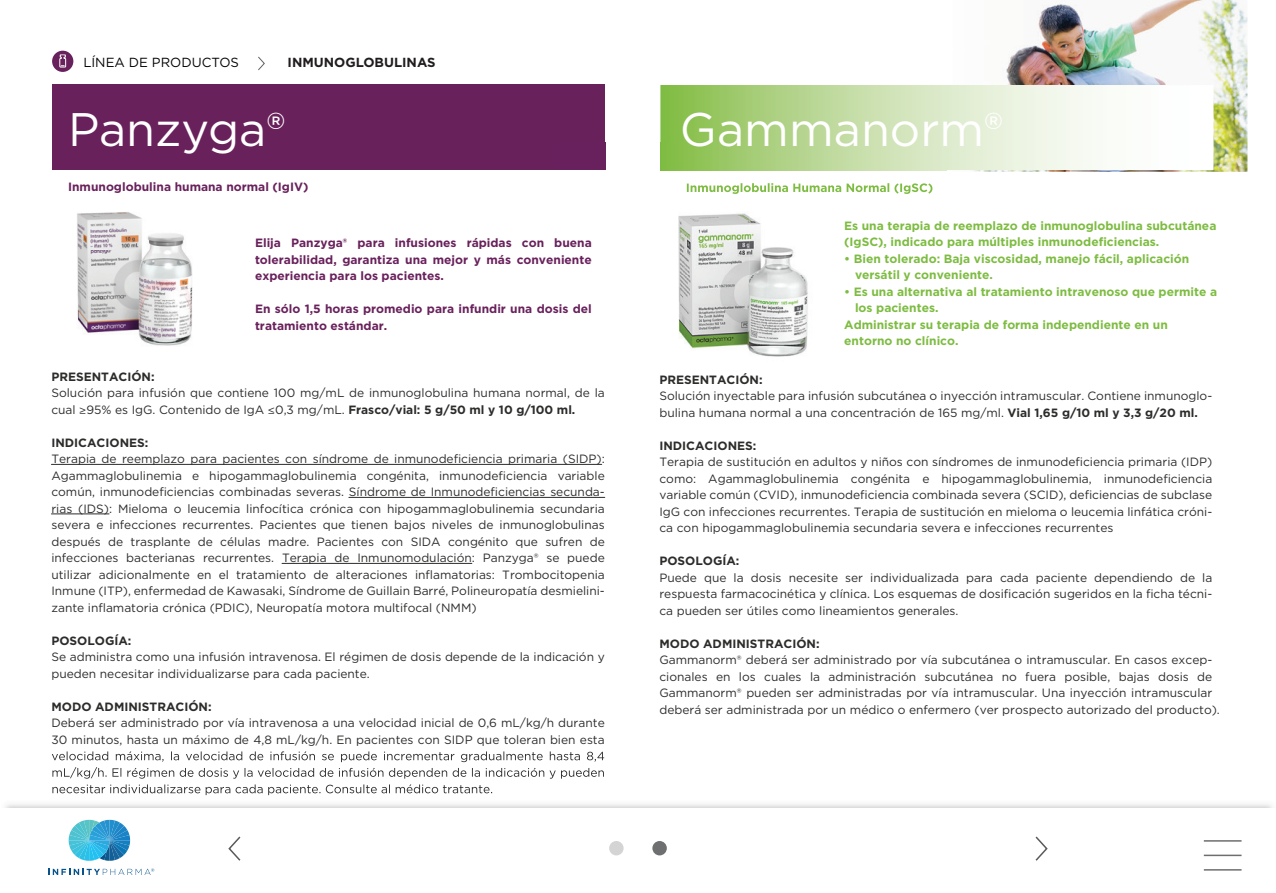
<style>
.page{position:relative;width:1276px;height:893px;background:#fff}
.page>*{position:absolute;margin:0;border:0;box-sizing:border-box;transform-origin:0 0}
.t1{font:46.95px "Gotham";color:#fff}
.t2{font:13.2px "Gotham";color:#040503}
.t3{font:700 13.2px "Gotham";color:#211d1e}
.t4{font:12px/16.5px "Gotham";color:#2c2c2b}
.t5{font:700 12px/16.5px "Gotham";color:#7dbc41}
.t6{font:700 12px/16.5px "Gotham";color:#69215c;text-align:justify}
.t7{font:700 12px "Gotham";color:#2c2c2b}
.s1{font-family:"Myriad Pro"}
.s2{font-weight:700}
</style>
<div class="page">
<img style="left:52px;top:0;width:1195px;height:172px">
<div style="left:52px;top:85px;width:553px;height:85px;background:#69215c"></div>
<img style="left:77px;top:212px;width:116px;height:134px">
<img style="left:552px;top:142px;width:395px;height:215px">
<img style="left:552px;top:142px;width:53px;height:28px">
<img style="left:687px;top:183px;width:245px;height:11px">
<img style="left:660px;top:85px;width:553px;height:85px">
<img style="left:660px;top:142px;width:287px;height:28px">
<svg style="left:257px;top:56px;width:8px;height:15px"></svg>
<div style="left:52px;top:51px;width:21px;height:21px;background:#69215c;border-radius:50%"></div>
<svg style="left:59px;top:54px;width:7px;height:14px"></svg>
<hr style="left:51px;top:464px;width:551px;height:1px;background:#2c2c2b">
<hr style="left:349px;top:497px;width:251px;height:1px;background:#2c2c2b">
<hr style="left:51px;top:514px;width:58px;height:1px;background:#2c2c2b">
<hr style="left:282px;top:563px;width:190px;height:1px;background:#2c2c2b">
<img style="left:52px;top:751px;width:553px;height:11px">
<img style="left:52px;top:767px;width:552px;height:12px">
<img style="left:52px;top:784px;width:440px;height:11px">
<hr style="left:1203px;top:840px;width:38px;height:2px;background:#6d6e70">
<hr style="left:1203px;top:855px;width:38px;height:1px;background:#6d6e70">
<hr style="left:1203px;top:869px;width:38px;height:2px;background:#6d6e70">
<svg style="left:1035px;top:836px;width:13px;height:25px"></svg>
<svg style="left:228px;top:836px;width:13px;height:25px"></svg>
<div style="left:609px;top:841px;width:14px;height:14px;background:#d3d4d3;border-radius:50%"></div>
<div style="left:652px;top:841px;width:15px;height:14px;background:#6d6f70;border-radius:50%"></div>
<svg style="left:69px;top:820px;width:61px;height:41px;background:#56b3d7"></svg>
<svg style="left:48px;top:868px;width:106px;height:7px"></svg>
<p class="t2" style="left:83px;top:54px;width:157px">LÍNEA DE PRODUCTOS</p>
<p class="t3" style="left:288px;top:54px;width:150px">INMUNOGLOBULINAS</p>
<h1 class="t1" style="left:68px;top:99px;width:219px">Panzyga®</h1>
<p class="t6" style="left:68px;top:179px;width:242px">Inmunoglobulina humana normal (IgIV)</p>
<p class="t6" style="left:255px;top:235px;width:338px">Elija Panzyga® para infusiones rápidas con buena tolerabilidad, garantiza una mejor y más conveniente experiencia para los pacientes.</p>
<p class="t6" style="left:255px;top:301px;width:338px">En sólo 1,5 horas promedio para infundir una dosis del tratamiento estándar.</p>
<p class="t7" style="left:51px;top:368px;width:105px">PRESENTACIÓN:</p>
<p class="t4" style="left:51px;top:384px;width:555px">Solución para infusión que contiene 100 mg/mL de inmunoglobulina humana normal, de la cual <span class="s1">≥</span>95% es IgG. Contenido de IgA <span class="s1">≤</span>0,3 mg/mL. <span class="s2">Frasco/vial: 5 g/50 ml y 10 g/100 ml.</span></p>
<p class="t7" style="left:51px;top:434px;width:98px">INDICACIONES:</p>
<p class="t4" style="left:51px;top:450px;width:555px;text-align:justify">Terapia de reemplazo para pacientes con síndrome de inmunodeficiencia primaria (SIDP):<br>Agammaglobulinemia e hipogammaglobulinemia congénita, inmunodeficiencia variable común, inmunodeficiencias combinadas severas. Síndrome de Inmunodeficiencias secunda&shy;rias (IDS): Mieloma o leucemia linfocítica crónica con hipogammaglobulinemia secundaria severa e infecciones recurrentes. Pacientes que tienen bajos niveles de inmunoglobulinas después de trasplante de células madre. Pacientes con SIDA congénito que sufren de infecciones bacterianas recurrentes. Terapia de Inmunomodulación: Panzyga® se puede utilizar adicionalmente en el tratamiento de alteraciones inflamatorias: Trombocitopenia Inmune (ITP), enfermedad de Kawasaki, Síndrome de Guillain Barré, Polineuropatía desmielini&shy;zante inflamatoria crónica (PDIC), Neuropatía motora multifocal (NMM)</p>
<p class="t7" style="left:51px;top:632px;width:82px">POSOLOGÍA:</p>
<p class="t4" style="left:51px;top:648px;width:555px">Se administra como una infusión intravenosa. El régimen de dosis depende de la indicación y pueden necesitar individualizarse para cada paciente.</p>
<p class="t7" style="left:51px;top:698px;width:162px">MODO ADMINISTRACIÓN:</p>
<p class="t4" style="left:51px;top:714px;width:555px">Deberá ser administrado por vía intravenosa a una velocidad inicial de 0,6 mL/kg/h durante<br>30 minutos, hasta un máximo de 4,8 mL/kg/h. En pacientes con SIDP que toleran bien esta</p>
<h1 class="t1" style="left:680px;top:99px;width:325px">Gammanorm®</h1>
<p class="t5" style="left:844px;top:217px;width:374px">Es una terapia de reemplazo de inmunoglobulina subcutánea (IgSC), indicado para múltiples inmunodeficiencias.</p>
<p class="t5" style="left:855px;top:250px;width:336px;text-indent:-11px">• Bien tolerado: Baja viscosidad, manejo fácil, aplicación versátil y conveniente.</p>
<p class="t5" style="left:844px;top:283px;width:374px">• Es una alternativa al tratamiento intravenoso que permite a</p>
<p class="t5" style="left:855px;top:300px;width:85px">los pacientes.</p>
<p class="t5" style="left:844px;top:316px;width:325px">Administrar su terapia de forma independiente en un</p>
<p class="t5" style="left:844px;top:333px;width:116px">entorno no clínico.</p>
<p class="t7" style="left:659px;top:371px;width:105px">PRESENTACIÓN:</p>
<p class="t4" style="left:659px;top:387px;width:554px">Solución inyectable para infusión subcutánea o inyección intramuscular. Contiene inmunoglo&shy;bulina humana normal a una concentración de 165 mg/ml. <span class="s2">Vial 1,65 g/10 ml y 3,3 g/20 ml.</span></p>
<p class="t7" style="left:659px;top:437px;width:98px">INDICACIONES:</p>
<p class="t4" style="left:659px;top:453px;width:554px;text-align:justify">Terapia de sustitución en adultos y niños con síndromes de inmunodeficiencia primaria (IDP) como: Agammaglobulinemia congénita e hipogammaglobulinemia, inmunodeficiencia variable común (CVID), inmunodeficiencia combinada severa (SCID), deficiencias de subclase IgG con infecciones recurrentes. Terapia de sustitución en mieloma o leucemia linfática cróni&shy;ca con hipogammaglobulinemia secundaria severa e infecciones recurrentes</p>
<p class="t7" style="left:659px;top:553px;width:82px">POSOLOGÍA:</p>
<p class="t4" style="left:659px;top:569px;width:554px;text-align:justify">Puede que la dosis necesite ser individualizada para cada paciente dependiendo de la respuesta farmacocinética y clínica. Los esquemas de dosificación sugeridos en la ficha técni&shy;ca pueden ser útiles como lineamientos generales.</p>
<p class="t7" style="left:659px;top:635px;width:162px">MODO ADMINISTRACIÓN:</p>
<p class="t4" style="left:659px;top:651px;width:562px">Gammanorm® deberá ser administrado por vía subcutánea o intramuscular. En casos excep&shy;cionales en los cuales la administración subcutánea no fuera posible, bajas dosis de Gammanorm® pueden ser administradas por vía intramuscular. Una inyección intramuscular deberá ser administrada por un médico o enfermero (ver prospecto autorizado del producto).</p>
</div>
